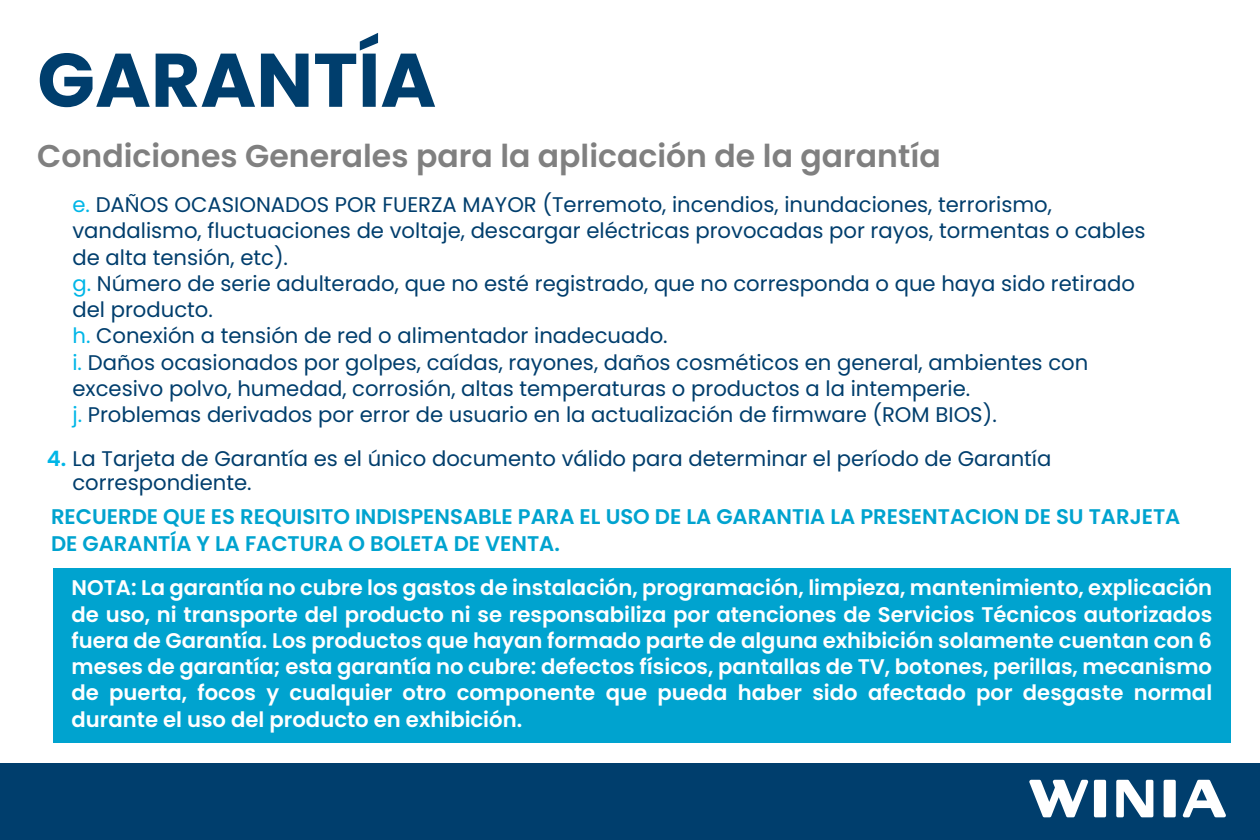
<style>
.page{position:relative;width:1260px;height:840px;background:#fff}
.page>*{position:absolute;margin:0;border:0;box-sizing:border-box;transform-origin:0 0}
.t1{font:700 75.77px "Poppins";color:#003e6d}
.t2{font:600 31.5px "Poppins";color:#808080}
.t3{font:21.18px/26.2px "Poppins";color:#003e6d}
.t4{font:600 21.18px/26.2px "Poppins";color:#fff;text-align:justify}
.t5{font:600 21.18px/26.2px "Poppins";color:#00a3cf}
.s1{color:#00b6e7}
.s2{font-weight:600;color:#00b6e7}
</style>
<div class="page">
<div style="left:0;top:764px;width:1260px;height:76px;background:#003e6d"></div>
<div style="left:1094px;top:780px;width:12px;height:37px;background:#fff;border-radius:2px"></div>
<div style="left:1164px;top:780px;width:12px;height:37px;background:#fff;border-radius:2px"></div>
<svg style="left:1029px;top:780px;width:60px;height:37px"></svg>
<svg style="left:1116px;top:780px;width:37px;height:37px"></svg>
<svg style="left:1182px;top:780px;width:44px;height:37px"></svg>
<div style="left:53px;top:569px;width:1178px;height:174px;background:#00a3cf"></div>
<h1 class="t1" style="left:37px;top:36px;width:401px">GARANTÍA</h1>
<h2 class="t2" style="left:37px;top:138px;width:905px">Condiciones Generales para la aplicación de la garantía</h2>
<p class="t3" style="left:72px;top:192px;width:1075px"><span class="s1">e.</span> DAÑOS OCASIONADOS POR FUERZA MAYOR (Terremoto, incendios, inundaciones, terrorismo, vandalismo, fluctuaciones de voltaje, descargar eléctricas provocadas por rayos, tormentas o cables de alta tensión, etc).<br><span class="s1">g.</span> Número de serie adulterado, que no esté registrado, que no corresponda o que haya sido retirado del producto.<br><span class="s1">h.</span> Conexión a tensión de red o alimentador inadecuado.<br><span class="s1">i.</span> Daños ocasionados por golpes, caídas, rayones, daños cosméticos en general, ambientes con excesivo polvo, humedad, corrosión, altas temperaturas o productos a la intemperie.<br><span class="s1">j.</span> Problemas derivados por error de usuario en la actualización de firmware (ROM BIOS).</p>
<p class="t3" style="left:72px;top:446px;width:981px;line-height:24.5px;text-indent:-26px"><span class="s2">4.</span> La Tarjeta de Garantía es el único documento válido para determinar el período de Garantía correspondiente.</p>
<p class="t5" style="left:51px;top:504px;width:1131px">RECUERDE QUE ES REQUISITO INDISPENSABLE PARA EL USO DE LA GARANTIA LA PRESENTACION DE SU TARJETA<br>DE GARANTÍA Y LA FACTURA O BOLETA DE VENTA.</p>
<p class="t4" style="left:72px;top:575px;width:1142px">NOTA: La garantía no cubre los gastos de instalación, programación, limpieza, mantenimiento, explicación de uso, ni transporte del producto ni se responsabiliza por atenciones de Servicios Técnicos autorizados fuera de Garantía. Los productos que hayan formado parte de alguna exhibición solamente cuentan con 6 meses de garantía; esta garantía no cubre: defectos físicos, pantallas de TV, botones, perillas, mecanismo de puerta, focos y cualquier otro componente que pueda haber sido afectado por desgaste normal durante el uso del producto en exhibición.</p>
</div>
